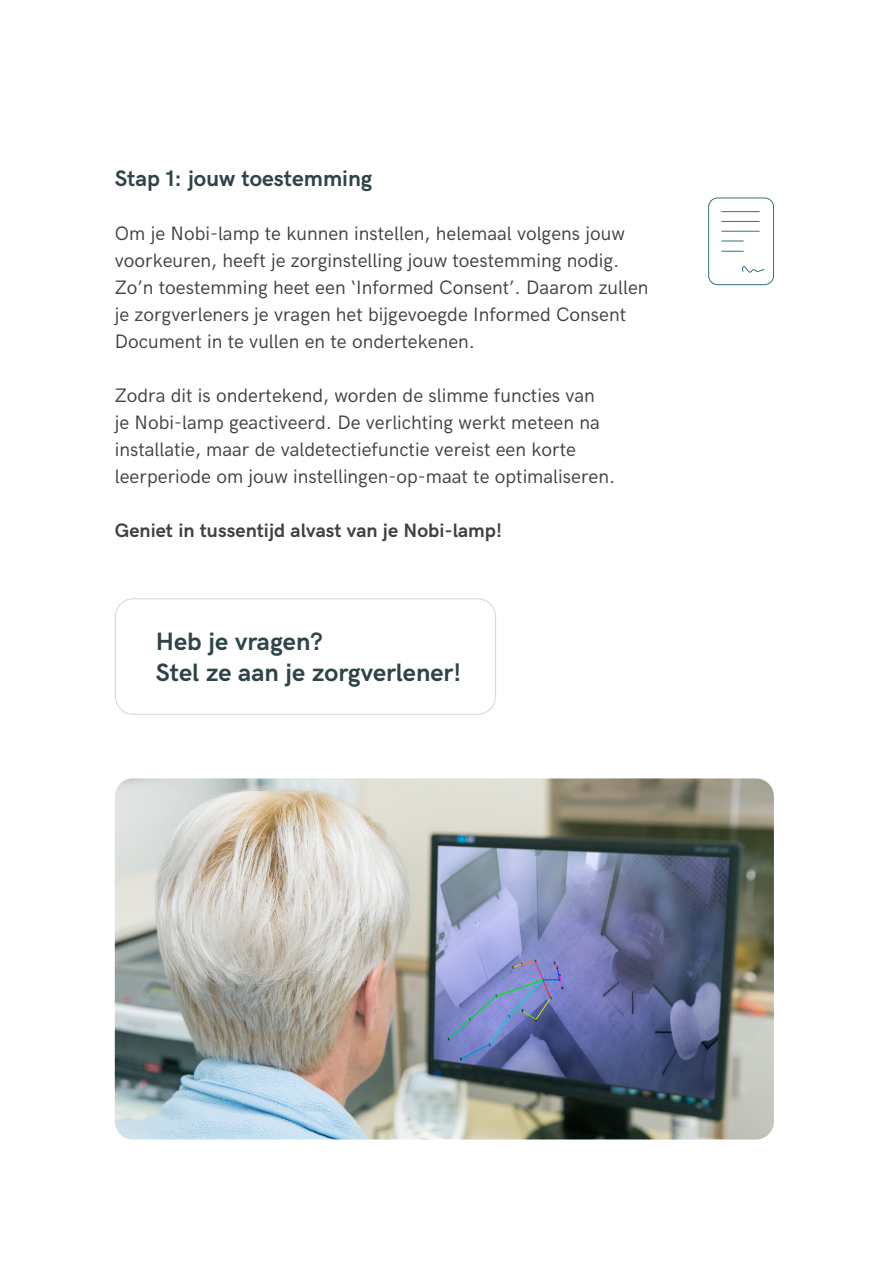
<style>
.page{position:relative;width:893px;height:1263px;background:#fff}
.page>*{position:absolute;margin:0;border:0;box-sizing:border-box;transform-origin:0 0}
.t1{font:700 25.2px/31.5px "HK Grotesk";color:#2e4448}
.t2{font:700 22.5px "HK Grotesk";color:#2e4448}
.t3{font:19.5px/27px "HK Grotesk";color:#414042}
.t4{font:700 19.5px "HK Grotesk";color:#414042}
</style>
<div class="page">
<div style="left:115px;top:598px;width:381px;height:117px;border:1px solid #d8ddce;border-radius:18px"></div>
<img style="left:115px;top:778px;width:659px;height:361px">
<svg style="left:708px;top:197px;width:66px;height:88px"></svg>
<p class="t2" style="left:115px;top:161px;width:259px">Stap 1: jouw toestemming</p>
<p class="t3" style="left:115px;top:218px;width:535px">Om je Nobi-lamp te kunnen instellen, helemaal volgens jouw voorkeuren, heeft je zorginstelling jouw toestemming nodig.<br>Zo’n toestemming heet een ‘Informed Consent’. Daarom zullen je zorgverleners je vragen het bijgevoegde Informed Consent Document in te vullen en te ondertekenen.</p>
<p class="t3" style="left:115px;top:380px;width:502px">Zodra dit is ondertekend, worden de slimme functies van<br>je Nobi-lamp geactiveerd. De verlichting werkt meteen na installatie, maar de valdetectiefunctie vereist een korte leerperiode om jouw instellingen-op-maat te optimaliseren.</p>
<p class="t4" style="left:115px;top:516px;width:389px">Geniet in tussentijd alvast van je Nobi-lamp!</p>
<p class="t1" style="left:156px;top:624px;width:307px">Heb je vragen?<br>Stel ze aan je zorgverlener!</p>
</div>
